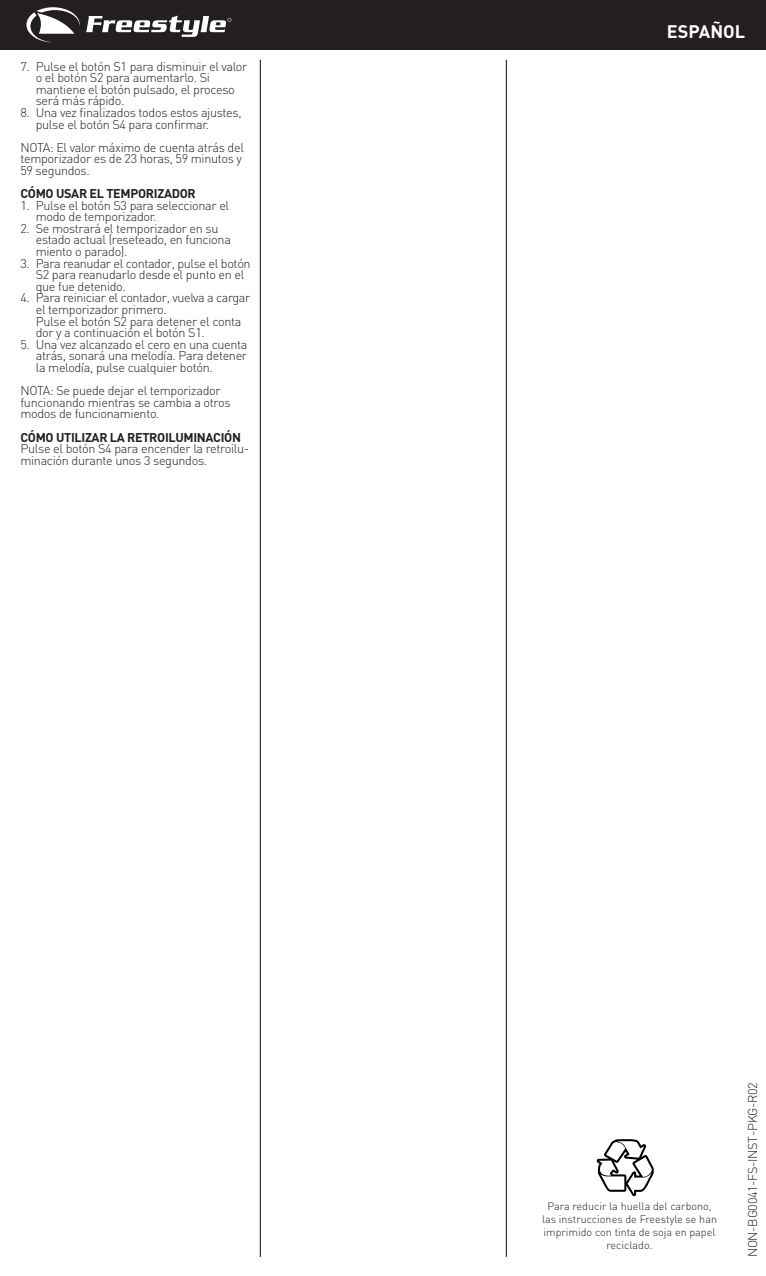
<style>
.page{position:relative;width:766px;height:1276px;background:#fff}
.page>*{position:absolute;margin:0;border:0;box-sizing:border-box;transform-origin:0 0}
.t1{font:700 18px "DIN";color:#fff}
.t2{font:300 12.6px/11.7px "DIN";letter-spacing:-.025em;color:#231f20}
.t3{font:700 12.6px "DIN";letter-spacing:-.025em;color:#231f20}
.t4{font:300 10.8px/13px "DIN";color:#231f20;text-align:center}
</style>
<div class="page">
<svg style="left:596px;top:1139px;width:57px;height:57px"></svg>
<div style="left:0;top:0;width:765px;height:50px;background:#231f20"></div>
<svg style="left:86px;top:16px;width:145px;height:21px"></svg>
<svg style="left:26px;top:7px;width:54px;height:35px"></svg>
<hr style="left:260px;top:60px;width:1px;height:1196px;background:#231f20">
<hr style="left:505px;top:60px;width:1px;height:1196px;background:#231f20">
<p class="t2" style="left:36px;top:60px;width:213px;text-indent:-15px">7. Pulse el botón S1 para disminuir el valor o el botón S2 para aumentarlo. Si mantiene el botón pulsado, el proceso será más rápido.</p>
<p class="t2" style="left:36px;top:106px;width:207px;text-indent:-15px">8. Una vez finalizados todos estos ajustes, pulse el botón S4 para confirmar.</p>
<p class="t2" style="left:20px;top:141px;width:225px">NOTA: El valor máximo de cuenta atrás del temporizador es de 23 horas, 59 minutos y<br>59 segundos.</p>
<p class="t3" style="left:20px;top:185px;width:177px">CÓMO USAR EL TEMPORIZADOR</p>
<p class="t2" style="left:36px;top:199px;width:195px;text-indent:-15px">1. Pulse el botón S3 para seleccionar el modo de temporizador.</p>
<p class="t2" style="left:36px;top:222px;width:197px;text-indent:-15px">2. Se mostrará el temporizador en su estado actual (reseteado, en funciona miento o parado).</p>
<p class="t2" style="left:36px;top:257px;width:216px;text-indent:-15px">3. Para reanudar el contador, pulse el botón<br>S2 para reanudarlo desde el punto en el que fue detenido.</p>
<p class="t2" style="left:36px;top:292px;width:216px;text-indent:-15px">4. Para reiniciar el contador, vuelva a cargar el temporizador primero.<br>Pulse el botón S2 para detener el conta dor y a continuación el botón S1.</p>
<p class="t2" style="left:36px;top:338px;width:213px;text-align:justify;text-indent:-15px">5. Una vez alcanzado el cero en una cuenta atrás, sonará una melodía. Para detener la melodía, pulse cualquier botón.</p>
<p class="t2" style="left:20px;top:385px;width:211px">NOTA: Se puede dejar el temporizador funcionando mientras se cambia a otros modos de funcionamiento.</p>
<p class="t3" style="left:20px;top:429px;width:222px">CÓMO UTILIZAR LA RETROILUMINACIÓN</p>
<p class="t2" style="left:20px;top:443px;width:230px">Pulse el botón S4 para encender la retroilu&shy;minación durante unos 3 segundos.</p>
<h1 class="t1" style="left:666px;top:20px;width:80px">ESPAÑOL</h1>
<p class="t4" style="left:542px;top:1199px;width:176px">Para reducir la huella del carbono, las instrucciones de Freestyle se han imprimido con tinta de soja en papel reciclado.</p>
<p class="t2" style="left:746px;top:1257px;width:177px;rotate:-90deg">NON-BG0041-FS-INST-PKG-R02</p>
</div>
